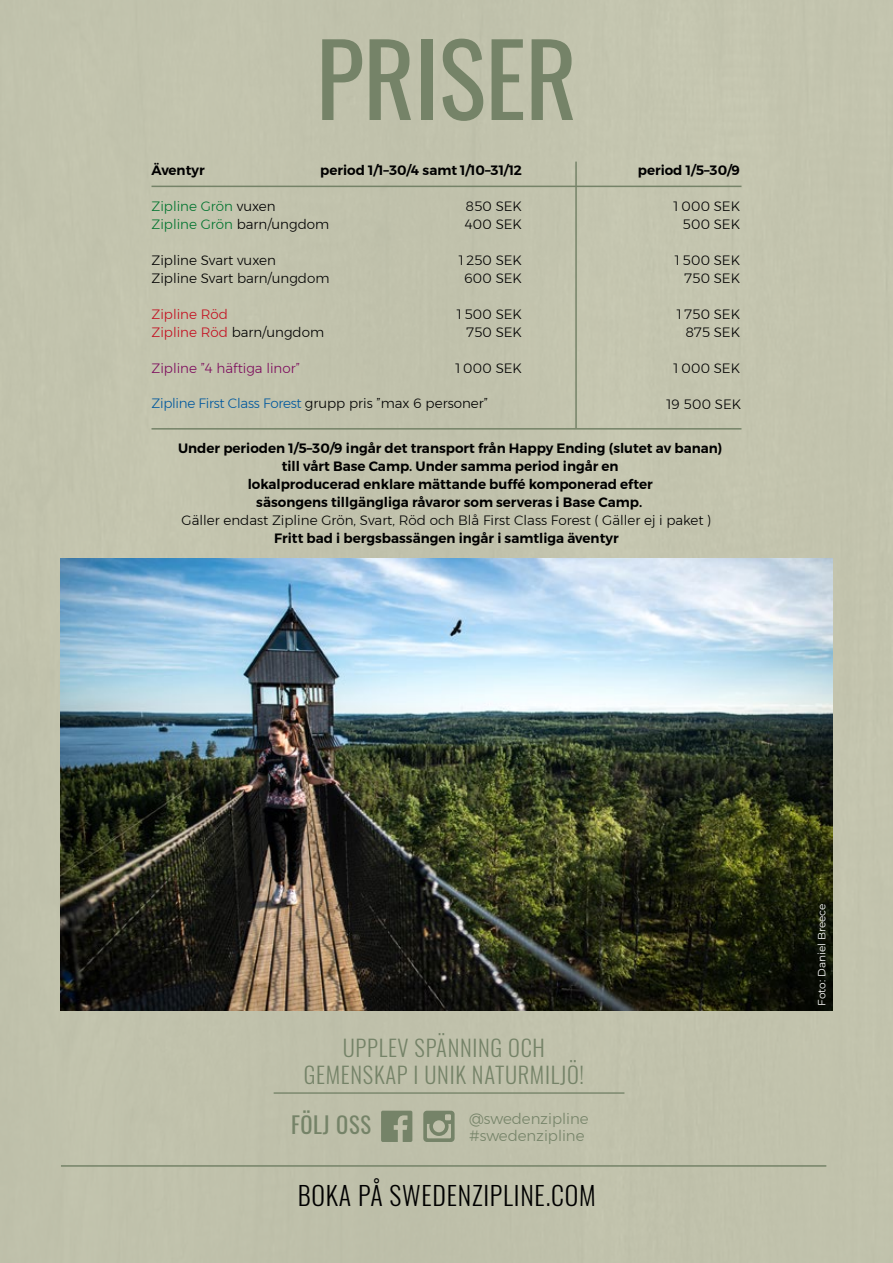
<style>
.page{position:relative;width:893px;height:1263px;background:#c7c9b2}
.page>*{position:absolute;margin:0;border:0;box-sizing:border-box;transform-origin:0 0}
.t1{font:99.6px "Oswald";letter-spacing:-.005em;color:#758368}
.t2{font:300 25.8px "Oswald";letter-spacing:.03em;color:#000}
.t3{font:300 22.5px/27.5px "Oswald";letter-spacing:.03em;color:#758368;text-align:center}
.t4{font:22.5px "Oswald";letter-spacing:.03em;color:#758368}
.t5{font:300 15px/17.7px "Montserrat";color:#758368}
.t6{font:600 13.5px/18px "Montserrat";color:#000;text-align:center}
.t7{font:300 13.5px/18px "Montserrat";color:#000;text-align:right}
.t8{font:300 13.5px "Montserrat";letter-spacing:-.02em;color:#00589e}
.t9{font:300 13.5px "Montserrat";color:#00742e}
.t10{font:300 13.5px "Montserrat";color:#7d0b5d}
.t11{font:300 13.5px "Montserrat";color:#c40e1f}
.t12{font:10.5px "Montserrat";color:#fff}
.s1{color:#000}
.s2{color:#c40e1f}
</style>
<div class="page">
<hr style="left:151px;top:186px;width:590px;height:1px;background:#758368">
<hr style="left:575px;top:162px;width:2px;height:266px;background:#758368">
<hr style="left:151px;top:428px;width:590px;height:2px;background:#758368">
<img style="left:61px;top:558px;width:771px;height:453px">
<hr style="left:274px;top:1092px;width:350px;height:2px;background:#758368">
<svg style="left:381px;top:1111px;width:31px;height:31px"></svg>
<svg style="left:423px;top:1111px;width:32px;height:31px"></svg>
<hr style="left:61px;top:1165px;width:765px;height:2px;background:#758368">
<h1 class="t1" style="left:316px;top:-9px;width:263px">PRISER</h1>
<p class="t6" style="left:151px;top:161px;width:55px">Äventyr</p>
<p class="t6" style="left:320px;top:161px;width:203px">period 1/1–30/4 samt 1/10–31/12</p>
<p class="t9" style="left:151px;top:196px;width:126px">Zipline Grön <span class="s1">vuxen</span></p>
<p class="t7" style="left:465px;top:197px;width:58px">850 SEK</p>
<p class="t9" style="left:151px;top:214px;width:179px">Zipline Grön <span class="s1">barn/ungdom</span></p>
<p class="t7" style="left:465px;top:215px;width:59px">400 SEK</p>
<p class="t7" style="left:151px;top:251px;width:126px">Zipline Svart vuxen</p>
<p class="t7" style="left:459px;top:251px;width:65px">1 250 SEK</p>
<p class="t7" style="left:151px;top:269px;width:180px">Zipline Svart barn/ungdom</p>
<p class="t7" style="left:464px;top:269px;width:60px">600 SEK</p>
<p class="t11" style="left:151px;top:304px;width:78px">Zipline Röd</p>
<p class="t7" style="left:457px;top:305px;width:67px">1 500 SEK</p>
<p class="t7" style="left:151px;top:323px;width:174px"><span class="s2">Zipline Röd</span> barn/ungdom</p>
<p class="t7" style="left:466px;top:323px;width:57px">750 SEK</p>
<p class="t10" style="left:151px;top:358px;width:150px">Zipline ”4 häftiga linor”</p>
<p class="t7" style="left:455px;top:359px;width:68px">1 000 SEK</p>
<p class="t8" style="left:151px;top:393px;width:338px">Zipline First Class Forest <span class="s1">grupp pris ”max 6 personer”</span></p>
<p class="t6" style="left:638px;top:161px;width:104px">period 1/5–30/9</p>
<p class="t7" style="left:673px;top:197px;width:68px">1 000 SEK<br>500 SEK</p>
<p class="t7" style="left:675px;top:251px;width:67px">1 500 SEK<br>750 SEK</p>
<p class="t7" style="left:677px;top:305px;width:65px">1 750 SEK<br>875 SEK</p>
<p class="t7" style="left:673px;top:359px;width:68px">1 000 SEK</p>
<p class="t7" style="left:666px;top:395px;width:76px">19 500 SEK</p>
<p class="t6" style="left:178px;top:439px;width:546px">Under perioden 1/5–30/9 ingår det transport från Happy Ending (slutet av banan) till vårt Base Camp. Under samma period ingår en<br>lokalproducerad enklare mättande buffé komponerad efter<br>säsongens tillgängliga råvaror som serveras i Base Camp.</p>
<p class="t7" style="left:181px;top:511px;width:531px">Gäller endast Zipline Grön, Svart, Röd och Blå First Class Forest ( Gäller ej i paket )</p>
<p class="t6" style="left:274px;top:529px;width:346px">Fritt bad i bergsbassängen ingår i samtliga äventyr</p>
<h3 class="t3" style="left:304px;top:1032px;width:282px">UPPLEV SPÄNNING OCH<br>GEMENSKAP I UNIK NATURMILJÖ!</h3>
<p class="t5" style="left:469px;top:1109px;width:121px">@swedenzipline #swedenzipline</p>
<h3 class="t4" style="left:291px;top:1105px;width:82px">FÖLJ OSS</h3>
<h2 class="t2" style="left:298px;top:1172px;width:300px">BOKA PÅ SWEDENZIPLINE.COM</h2>
<p class="t12" style="left:815px;top:1006px;width:104px;rotate:-90deg">Foto: Daniel Breece</p>
</div>
